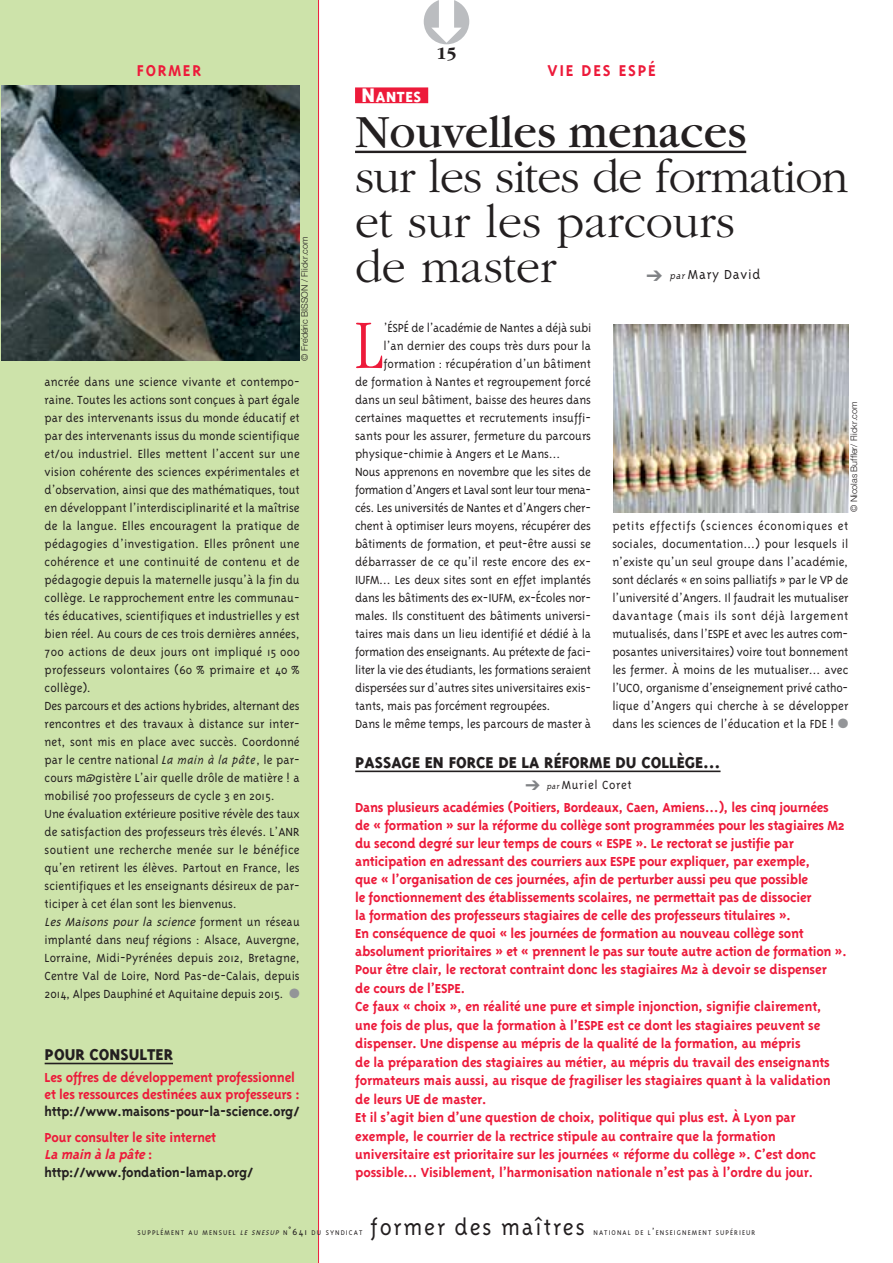
<style>
.page{position:relative;width:893px;height:1263px;background:#fff}
.page>*{position:absolute;margin:0;border:0;box-sizing:border-box;transform-origin:0 0}
.t1{font:300 condensed 71.7px "Garamond";color:#ed1a3a}
.t2{font:300 48px/45px "Garamond";color:#231f20}
.t3{font:300 25.5px "Triplex";letter-spacing:.07em;color:#231f20}
.t4{font:800 18px "Triplex";color:#231f20}
.t5{font:700 18px "Triplex";letter-spacing:.1em;color:#ed1a3a}
.t6{font:700 18px "Garamond";color:#231f20}
.t7{font:800 16.8px "Triplex";letter-spacing:.035em;color:#fff}
.t8{font:700 15px/18.3px "Triplex";letter-spacing:-.015em;color:#ed1a3a}
.t9{font:700 15px/17.2px "Triplex";letter-spacing:-.015em;color:#231f20}
.t10{font:300 15px "Triplex";letter-spacing:.05em;color:#231f20}
.t11{font:300 13.5px/18px "Triplex";color:#231f20;text-align:justify}
.t12{font:300 13.5px "Triplex";letter-spacing:-.02em;color:#231f20}
.t13{font:300 13.5px "Triplex";letter-spacing:-.03em;color:#231f20}
.t14{font:300 13.5px "Triplex";letter-spacing:.045em;color:#231f20}
.t15{font:300 9px "Helvetica Neue";color:#231f20}
.t16{font:300 7.8px "Triplex";letter-spacing:.135em;color:#231f20}
.s1{font-style:italic}
.s2{color:#939598}
.s3{color:#231f20}
.s4{color:#ed1a3a}
.s5{font-style:italic;color:#ed1a3a}
.s6{font-size:22.5px}
.s7{font-size:22.5px;color:#ed1a3a}
.s8{font-weight:400}
.s9{font-style:italic;font-size:10.5px}
.s10{font-style:italic;font-size:9px}
.s11{font-size:10.5px}
</style>
<div class="page">
<div style="left:0;top:0;width:319px;height:1263px;background:#cde3aa"></div>
<hr style="left:318px;top:0;width:1px;height:1263px;background:#ed1a3a">
<div style="left:355px;top:87px;width:73px;height:16px;background:#ed1a3a"></div>
<hr style="left:355px;top:151px;width:391px;height:2px;background:#231f20">
<img style="left:2px;top:85px;width:298px;height:275px">
<hr style="left:45px;top:1063px;width:128px;height:1px;background:#231f20">
<img style="left:613px;top:325px;width:235px;height:187px">
<hr style="left:355px;top:770px;width:365px;height:2px;background:#231f20">
<p class="t5" style="left:137px;top:63px;width:66px">FORMER</p>
<p class="t15" style="left:299px;top:360px;width:125px;rotate:-90deg">© Frédéric BISSON / Flickr.com</p>
<p class="t11" style="left:45px;top:374px;width:257px;text-align:left">ancrée dans une science vivante et contempo&shy;raine. Toutes les actions sont conçues à part égale par des intervenants issus du monde éducatif et par des intervenants issus du monde scientifique et/ou industriel. Elles mettent l’accent sur une vision cohérente des sciences expérimentales et d’observation, ainsi que des mathématiques, tout en développant l’interdisciplinarité et la maîtrise de la langue. Elles encouragent la pratique de pédagogies d’investigation. Elles prônent une cohérence et une continuité de contenu et de pédagogie depuis la maternelle jusqu’à la fin du collège. Le rapprochement entre les communau&shy;tés éducatives, scientifiques et industrielles y est bien réel. Au cours de ces trois dernières années, 700 actions de deux jours ont impliqué 15 000 professeurs volontaires (60 % primaire et 40 % collège).<br>Des parcours et des actions hybrides, alternant des rencontres et des travaux à distance sur inter&shy;net, sont mis en place avec succès. Coordonné par le centre national <span class="s1">La main à la pâte</span>, le par&shy;cours m@gistère L’air quelle drôle de matière ! a mobilisé 700 professeurs de cycle 3 en 2015.<br>Une évaluation extérieure positive révèle des taux de satisfaction des professeurs très élevés. L’ANR soutient une recherche menée sur le bénéfice qu’en retirent les élèves. Partout en France, les scientifiques et les enseignants désireux de par&shy;ticiper à cet élan sont les bienvenus.<br><span class="s1">Les Maisons pour la science</span> f o r m e n t u n r é s e a u implanté dans neuf régions : Alsace, Auvergne, Lorraine, Midi-Pyrénées depuis 2012, Bretagne, Centre Val de Loire, Nord Pas-de-Calais, depuis 2014, Alpes Dauphiné et Aquitaine depuis 2015. <span class="s2">●</span></p>
<p class="t4" style="left:45px;top:1048px;width:130px">POUR CONSULTER</p>
<p class="t8" style="left:45px;top:1070px;width:257px;line-height:17.2px">Les offres de développement professionnel et les ressources destinées aux professeurs : <span class="s3">http://www.maisons-pour-la-science.org/</span></p>
<p class="t9" style="left:45px;top:1130px;width:210px"><span class="s4">Pour consulter le site internet<br></span><span class="s5">La main à la pâte</span> <span class="s4">: </span>http://www.fondation-lamap.org/</p>
<p class="t6" style="left:436px;top:47px;width:22px">15</p>
<p class="t5" style="left:547px;top:63px;width:110px">VIE DES ESPÉ</p>
<p class="t7" style="left:362px;top:91px;width:68px"><span class="s6">N</span>ANTES<span class="s7">I</span></p>
<p class="t2" style="left:355px;top:113px;width:495px"><span class="s8">Nouvelles menaces<br></span>sur les sites de formation et sur les parcours<br>de master</p>
<p class="t10" style="left:669px;top:268px;width:93px"><span class="s9">par</span> Mary David</p>
<p class="t1" style="left:355px;top:316px;width:29px">L</p>
<p class="t11" style="left:384px;top:320px;width:209px">’ÉSPÉ de l’académie de Nantes a déjà subi</p>
<p class="t11" style="left:384px;top:338px;width:209px">l’an dernier des coups très durs pour la</p>
<p class="t11" style="left:384px;top:356px;width:209px">formation : récupération d’un bâtiment</p>
<p class="t11" style="left:355px;top:374px;width:237px">de formation à Nantes et regroupement forcé</p>
<p class="t11" style="left:355px;top:392px;width:237px">dans un seul bâtiment, baisse des heures dans</p>
<p class="t11" style="left:355px;top:410px;width:237px">certaines maquettes et recrutements insuffi-</p>
<p class="t11" style="left:355px;top:428px;width:238px">sants pour les assurer, fermeture du parcours</p>
<p class="t11" style="left:355px;top:446px;width:207px">physique-chimie à Angers et Le Mans…</p>
<p class="t11" style="left:355px;top:464px;width:237px">Nous apprenons en novembre que les sites de</p>
<p class="t13" style="left:355px;top:484px;width:237px">formation d’Angers et Laval sont leur tour mena-</p>
<p class="t11" style="left:355px;top:500px;width:237px">cés. Les universités de Nantes et d’Angers cher-</p>
<p class="t11" style="left:355px;top:518px;width:237px">chent à optimiser leurs moyens, récupérer des</p>
<p class="t11" style="left:355px;top:536px;width:237px">bâtiments de formation, et peut-être aussi se</p>
<p class="t11" style="left:355px;top:554px;width:237px">débarrasser de ce qu’il reste encore des ex-</p>
<p class="t11" style="left:355px;top:572px;width:237px">IUFM… Les deux sites sont en effet implantés</p>
<p class="t11" style="left:355px;top:590px;width:238px">dans les bâtiments des ex-IUFM, ex-Écoles nor-</p>
<p class="t11" style="left:355px;top:608px;width:237px">males. Ils constituent des bâtiments universi-</p>
<p class="t11" style="left:355px;top:626px;width:237px">taires mais dans un lieu identifié et dédié à la</p>
<p class="t12" style="left:355px;top:646px;width:237px">formation des enseignants. Au prétexte de faci-</p>
<p class="t12" style="left:355px;top:664px;width:237px">liter la vie des étudiants, les formations seraient</p>
<p class="t11" style="left:355px;top:680px;width:238px">dispersées sur d’autres sites universitaires exis-</p>
<p class="t11" style="left:355px;top:698px;width:197px">tants, mais pas forcément regroupées.</p>
<p class="t11" style="left:355px;top:716px;width:237px">Dans le même temps, les parcours de master à</p>
<p class="t15" style="left:849px;top:512px;width:112px;rotate:-90deg">© Nicolas Buffler/ Flickr.com</p>
<p class="t11" style="left:612px;top:518px;width:238px">petits effectifs (sciences économiques et sociales, documentation…) pour lesquels il n’existe qu’un seul groupe dans l’académie, sont déclarés « en soins palliatifs » par le VP de l’université d’Angers. Il faudrait les mutualiser davantage (mais ils sont déjà largement mutualisés, dans l’ESPE et avec les autres com&shy;posantes universitaires) voire tout bonnement les fermer. À moins de les mutualiser… avec l’UCO, organisme d’enseignement privé catho&shy;lique d’Angers qui cherche à se développer dans les sciences de l’éducation et la FDE ! <span class="s2">●</span></p>
<p class="t4" style="left:355px;top:756px;width:367px">PASSAGE EN FORCE DE LA RÉFORME DU COLLÈGE…</p>
<p class="t8" style="left:355px;top:799px;width:493px">Dans plusieurs académies (Poitiers, Bordeaux, Caen, Amiens…), les cinq journées de « formation » sur la réforme du collège sont programmées pour les stagiaires M2 du second degré sur leur temps de cours « ESPE ». Le rectorat se justifie par anticipation en adressant des courriers aux ESPE pour expliquer, par exemple,<br>que « l’organisation de ces journées, afin de perturber aussi peu que possible<br>le fonctionnement des établissements scolaires, ne permettait pas de dissocier<br>la formation des professeurs stagiaires de celle des professeurs titulaires ».<br>En conséquence de quoi « les journées de formation au nouveau collège sont absolument prioritaires » et « prennent le pas sur toute autre action de formation ».<br>Pour être clair, le rectorat contraint donc les stagiaires M2 à devoir se dispenser<br>de cours de l’ESPE.<br>Ce faux « choix », en réalité une pure et simple injonction, signifie clairement, une fois de plus, que la formation à l’ESPE est ce dont les stagiaires peuvent se dispenser. Une dispense au mépris de la qualité de la formation, au mépris<br>de la préparation des stagiaires au métier, au mépris du travail des enseignants formateurs mais aussi, au risque de fragiliser les stagiaires quant à la validation de leurs UE de master.<br>Et il s’agit bien d’une question de choix, politique qui plus est. À Lyon par exemple, le courrier de la rectrice stipule au contraire que la formation universitaire est prioritaire sur les journées « réforme du collège ». C’est donc possible… Visiblement, l’harmonisation nationale n’est pas à l’ordre du jour.</p>
<p class="t14" style="left:546px;top:779px;width:87px"><span class="s10">par</span> Muriel Coret</p>
<p class="t16" style="left:138px;top:1230px;width:226px">SUPPLÉMENT AU MENSUEL <span class="s1">LE SNESUP</span> N<span class="s11">˚641</span> DU SYNDICAT</p>
<p class="t3" style="left:370px;top:1218px;width:216px">former des maîtres</p>
<p class="t16" style="left:593px;top:1230px;width:163px">NATIONAL DE L<span class="s11">’</span>ENSEIGNEMENT SUPÉRIEUR</p>
</div>
